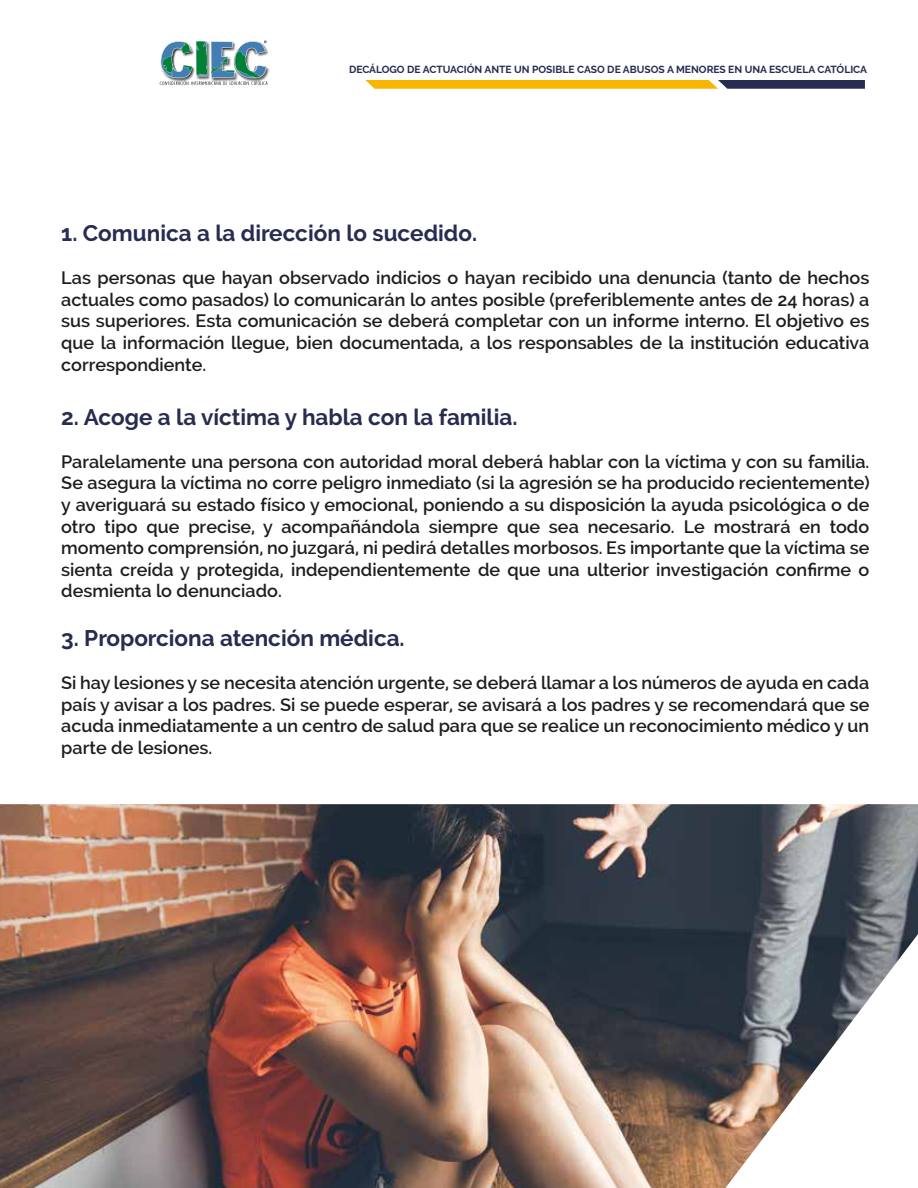
<style>
.page{position:relative;width:918px;height:1188px;background:#fff}
.page>*{position:absolute;margin:0;border:0;box-sizing:border-box;transform-origin:0 0}
.t1{font:700 22.5px "Raleway";color:#272c50}
.t2{font:600 18px/21.6px "Raleway";color:#1d1d1b;text-align:justify}
.t3{font:700 10.2px "Raleway";color:#272c50}
</style>
<div class="page">
<img style="left:159px;top:40px;width:111px;height:46px">
<svg style="left:160px;top:41px;width:107px;height:44px"></svg>
<svg style="left:365px;top:80px;width:500px;height:9px;background:#bf9324"></svg>
<img style="left:0;top:804px;width:725px;height:384px">
<svg style="left:725px;top:804px;width:193px;height:384px"></svg>
<p class="t3" style="left:349px;top:64px;width:520px">DECÁLOGO DE ACTUACIÓN ANTE UN POSIBLE CASO DE ABUSOS A MENORES EN UNA ESCUELA CATÓLICA</p>
<p class="t1" style="left:61px;top:220px;width:417px">1. Comunica a la dirección lo sucedido.</p>
<p class="t2" style="left:61px;top:267px;width:810px">Las personas que hayan observado indicios o hayan recibido una denuncia (tanto de hechos actuales como pasados) lo comunicarán lo antes posible (preferiblemente antes de 24 horas) a sus superiores. Esta comunicación se deberá completar con un informe interno. El objetivo es que la información llegue, bien documentada, a los responsables de la institución educativa correspondiente.</p>
<p class="t1" style="left:61px;top:404px;width:458px">2. Acoge a la víctima y habla con la familia.</p>
<p class="t2" style="left:61px;top:451px;width:810px">Paralelamente una persona con autoridad moral deberá hablar con la víctima y con su familia.<br>Se asegura la víctima no corre peligro inmediato (si la agresión se ha producido recientemente) y averiguará su estado físico y emocional, poniendo a su disposición la ayuda psicológica o de otro tipo que precise, y acompañándola siempre que sea necesario. Le mostrará en todo momento comprensión, no juzgará, ni pedirá detalles morbosos. Es importante que la víctima se sienta creída y protegida, independientemente de que una ulterior investigación confirme o desmienta lo denunciado.</p>
<p class="t1" style="left:61px;top:625px;width:345px">3. Proporciona atención médica.</p>
<p class="t2" style="left:61px;top:672px;width:810px">Si hay lesiones y se necesita atención urgente, se deberá llamar a los números de ayuda en cada país y avisar a los padres. Si se puede esperar, se avisará a los padres y se recomendará que se acuda inmediatamente a un centro de salud para que se realice un reconocimiento médico y un parte de lesiones.</p>
</div>
